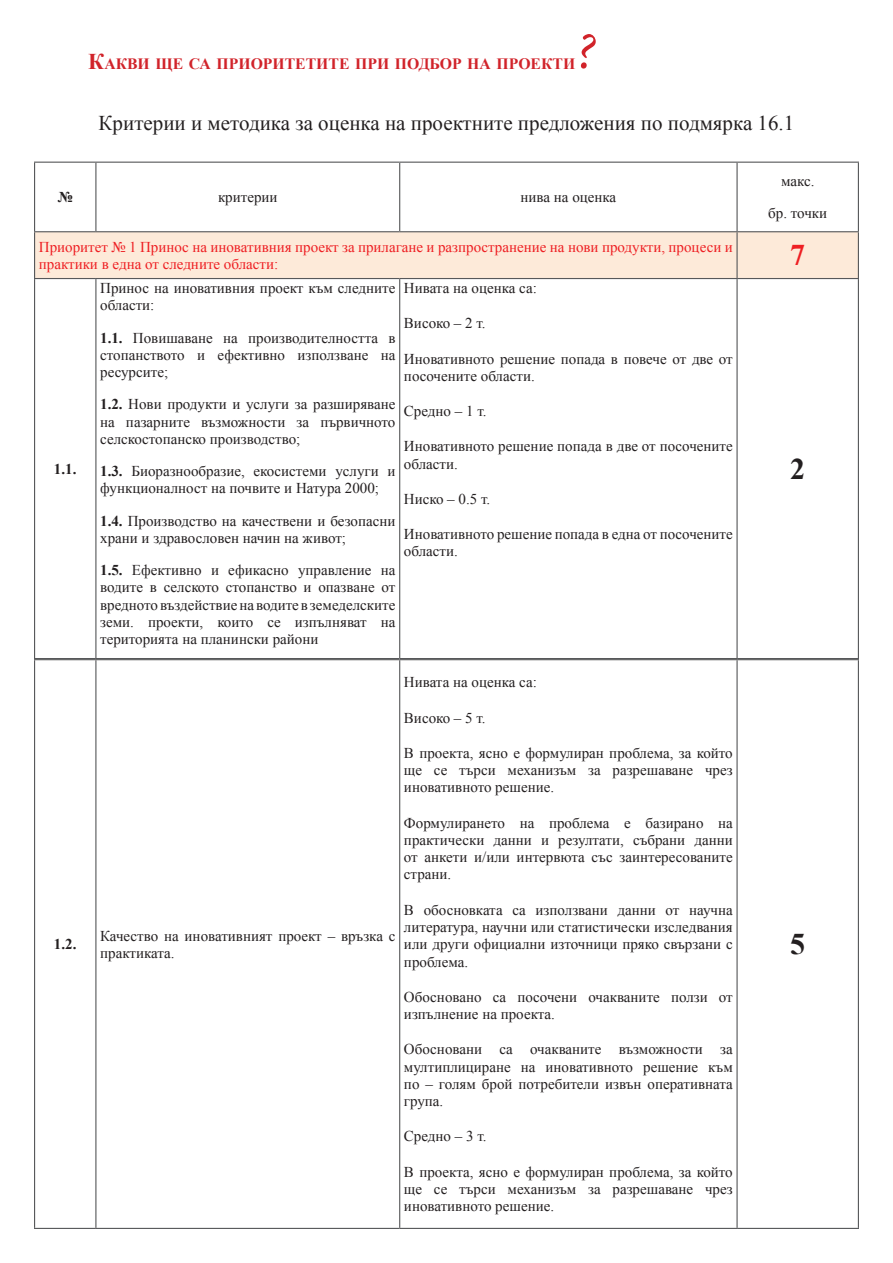
<style>
.page{position:relative;width:893px;height:1263px;background:#fff}
.page>*{position:absolute;margin:0;border:0;box-sizing:border-box;transform-origin:0 0}
.t1{font:700 30px "Times New Roman";color:#231f20}
.t2{font:700 30px "Times New Roman";color:#ee1f23}
.t3{font:21px "Times New Roman";color:#231f20}
.t4{font:700 15.75px "Times New Roman";color:#d1232a}
.t5{font:15px/17.2px "Times New Roman";color:#231f20}
.t6{font:15px/17.2px "Times New Roman";color:#ee1f23}
.t7{font:700 15px "Times New Roman";color:#231f20}
.s1{font-size:22.5px}
.s2{font-weight:700}
</style>
<div class="page">
<div style="left:35px;top:232px;width:823px;height:46px;background:#fdead9"></div>
<hr style="left:34px;top:162px;width:62px;height:1px;background:#57585a">
<hr style="left:34px;top:163px;width:1px;height:68px;background:#57585a">
<hr style="left:96px;top:162px;width:304px;height:1px;background:#57585a">
<hr style="left:95px;top:163px;width:1px;height:68px;background:#57585a">
<hr style="left:400px;top:162px;width:337px;height:1px;background:#57585a">
<hr style="left:399px;top:163px;width:1px;height:68px;background:#57585a">
<hr style="left:737px;top:162px;width:122px;height:1px;background:#57585a">
<hr style="left:736px;top:163px;width:2px;height:68px;background:#57585a">
<hr style="left:858px;top:163px;width:1px;height:68px;background:#57585a">
<hr style="left:34px;top:231px;width:62px;height:1px;background:#57585a">
<hr style="left:34px;top:232px;width:1px;height:46px;background:#57585a">
<hr style="left:96px;top:231px;width:304px;height:1px;background:#57585a">
<hr style="left:400px;top:231px;width:337px;height:1px;background:#57585a">
<hr style="left:737px;top:231px;width:122px;height:1px;background:#57585a">
<hr style="left:736px;top:232px;width:2px;height:46px;background:#57585a">
<hr style="left:858px;top:232px;width:1px;height:46px;background:#57585a">
<hr style="left:34px;top:278px;width:62px;height:1px;background:#57585a">
<hr style="left:34px;top:279px;width:1px;height:379px;background:#57585a">
<hr style="left:96px;top:278px;width:304px;height:1px;background:#57585a">
<hr style="left:95px;top:279px;width:1px;height:379px;background:#57585a">
<hr style="left:400px;top:278px;width:337px;height:1px;background:#57585a">
<hr style="left:399px;top:279px;width:1px;height:379px;background:#57585a">
<hr style="left:737px;top:278px;width:122px;height:1px;background:#57585a">
<hr style="left:736px;top:279px;width:2px;height:379px;background:#57585a">
<hr style="left:858px;top:279px;width:1px;height:379px;background:#57585a">
<hr style="left:34px;top:658px;width:62px;height:1px;background:#57585a">
<hr style="left:96px;top:658px;width:304px;height:1px;background:#57585a">
<hr style="left:400px;top:658px;width:337px;height:1px;background:#57585a">
<hr style="left:737px;top:658px;width:122px;height:1px;background:#57585a">
<hr style="left:34px;top:659px;width:62px;height:1px;background:#57585a">
<hr style="left:34px;top:660px;width:1px;height:568px;background:#57585a">
<hr style="left:96px;top:659px;width:304px;height:1px;background:#57585a">
<hr style="left:95px;top:660px;width:1px;height:568px;background:#57585a">
<hr style="left:400px;top:659px;width:337px;height:1px;background:#57585a">
<hr style="left:399px;top:660px;width:1px;height:568px;background:#57585a">
<hr style="left:737px;top:659px;width:122px;height:1px;background:#57585a">
<hr style="left:736px;top:660px;width:2px;height:568px;background:#57585a">
<hr style="left:858px;top:660px;width:1px;height:568px;background:#57585a">
<hr style="left:34px;top:1228px;width:62px;height:1px;background:#57585a">
<hr style="left:96px;top:1228px;width:304px;height:1px;background:#57585a">
<hr style="left:400px;top:1228px;width:337px;height:1px;background:#57585a">
<hr style="left:737px;top:1228px;width:122px;height:1px;background:#57585a">
<svg style="left:581px;top:34px;width:15px;height:35px"></svg>
<p class="t4" style="left:88px;top:52px;width:489px"><span class="s1">К</span>акви ще са приоритетите при подбор на проекти</p>
<p class="t3" style="left:99px;top:109px;width:697px">Критерии и методика за оценка на проектните предложения по подмярка 16.1</p>
<p class="t7" style="left:58px;top:187px;width:17px">№</p>
<p class="t5" style="left:218px;top:188px;width:61px">критерии</p>
<p class="t5" style="left:521px;top:188px;width:97px">нива на оценка</p>
<p class="t5" style="left:781px;top:172px;width:35px">макс.</p>
<p class="t5" style="left:768px;top:204px;width:60px">бр. точки</p>
<p class="t6" style="left:39px;top:238px;width:695px">Приоритет № 1 Принос на иновативния проект за прилагане и разпространение на нови продукти, процеси и практики в една от следните области:</p>
<p class="t2" style="left:790px;top:234px;width:16px">7</p>
<p class="t7" style="left:54px;top:458px;width:24px">1.1.</p>
<p class="t5" style="left:100px;top:279px;width:297px">Принос на иновативния проект към следните области:</p>
<p class="t5" style="left:100px;top:329px;width:297px;text-align:justify"><span class="s2">1.1.</span> Повишаване на производителността в стопанството и ефективно използване на ресурсите;</p>
<p class="t5" style="left:100px;top:396px;width:297px;text-align:justify"><span class="s2">1.2.</span> Нови продукти и услуги за разширяване на пазарните възможности за първичното селскостопанско производство;</p>
<p class="t5" style="left:100px;top:462px;width:297px"><span class="s2">1.3.</span> Биоразнообразие, екосистеми услуги и функционалност на почвите и Натура 2000;</p>
<p class="t5" style="left:100px;top:512px;width:297px"><span class="s2">1.4.</span> Производство на качествени и безопасни храни и здравословен начин на живот;</p>
<p class="t5" style="left:100px;top:561px;width:297px;text-align:justify"><span class="s2">1.5.</span> Ефективно и ефикасно управление на водите в селското стопанство и опазване от вредното въздействие на водите в земеделските земи. проекти, които се изпълняват на територията на планински райони</p>
<p class="t5" style="left:404px;top:279px;width:134px">Нивата на оценка са:</p>
<p class="t5" style="left:404px;top:315px;width:83px">Високо – 2 т.</p>
<p class="t5" style="left:404px;top:350px;width:330px">Иновативното решение попада в повече от две от посочените области.</p>
<p class="t5" style="left:404px;top:402px;width:84px">Средно – 1 т.</p>
<p class="t5" style="left:404px;top:438px;width:330px">Иновативното решение попада в две от посочените области.</p>
<p class="t5" style="left:404px;top:490px;width:88px">Ниско – 0.5 т.</p>
<p class="t5" style="left:404px;top:525px;width:330px">Иновативното решение попада в една от посочените области.</p>
<p class="t1" style="left:790px;top:448px;width:16px">2</p>
<p class="t7" style="left:54px;top:934px;width:24px">1.2.</p>
<p class="t5" style="left:100px;top:927px;width:297px">Качество на иновативният проект – връзка с практиката.</p>
<p class="t5" style="left:404px;top:674px;width:134px">Нивата на оценка са:</p>
<p class="t5" style="left:404px;top:709px;width:83px">Високо – 5 т.</p>
<p class="t5" style="left:404px;top:744px;width:330px;text-align:justify">В проекта, ясно е формулиран проблема, за който ще се търси механизъм за разрешаване чрез иновативното решение.</p>
<p class="t5" style="left:404px;top:814px;width:330px;text-align:justify">Формулирането на проблема е базирано на практически данни и резултати, събрани данни от анкети и/или интервюта със заинтересованите страни.</p>
<p class="t5" style="left:404px;top:901px;width:330px;text-align:justify">В обосновката са използвани данни от научна литература, научни или статистически изследвания или други официални източници пряко свързани с проблема.</p>
<p class="t5" style="left:404px;top:988px;width:330px">Обосновано са посочени очакваните ползи от изпълнение на проекта.</p>
<p class="t5" style="left:404px;top:1040px;width:330px;text-align:justify">Обосновани са очакваните възможности за мултиплициране на иновативното решение към по – голям брой потребители извън оперативната група.</p>
<p class="t5" style="left:404px;top:1127px;width:84px">Средно – 3 т.</p>
<p class="t5" style="left:404px;top:1163px;width:330px;text-align:justify">В проекта, ясно е формулиран проблема, за който ще се търси механизъм за разрешаване чрез иновативното решение.</p>
<p class="t1" style="left:790px;top:923px;width:16px">5</p>
</div>
